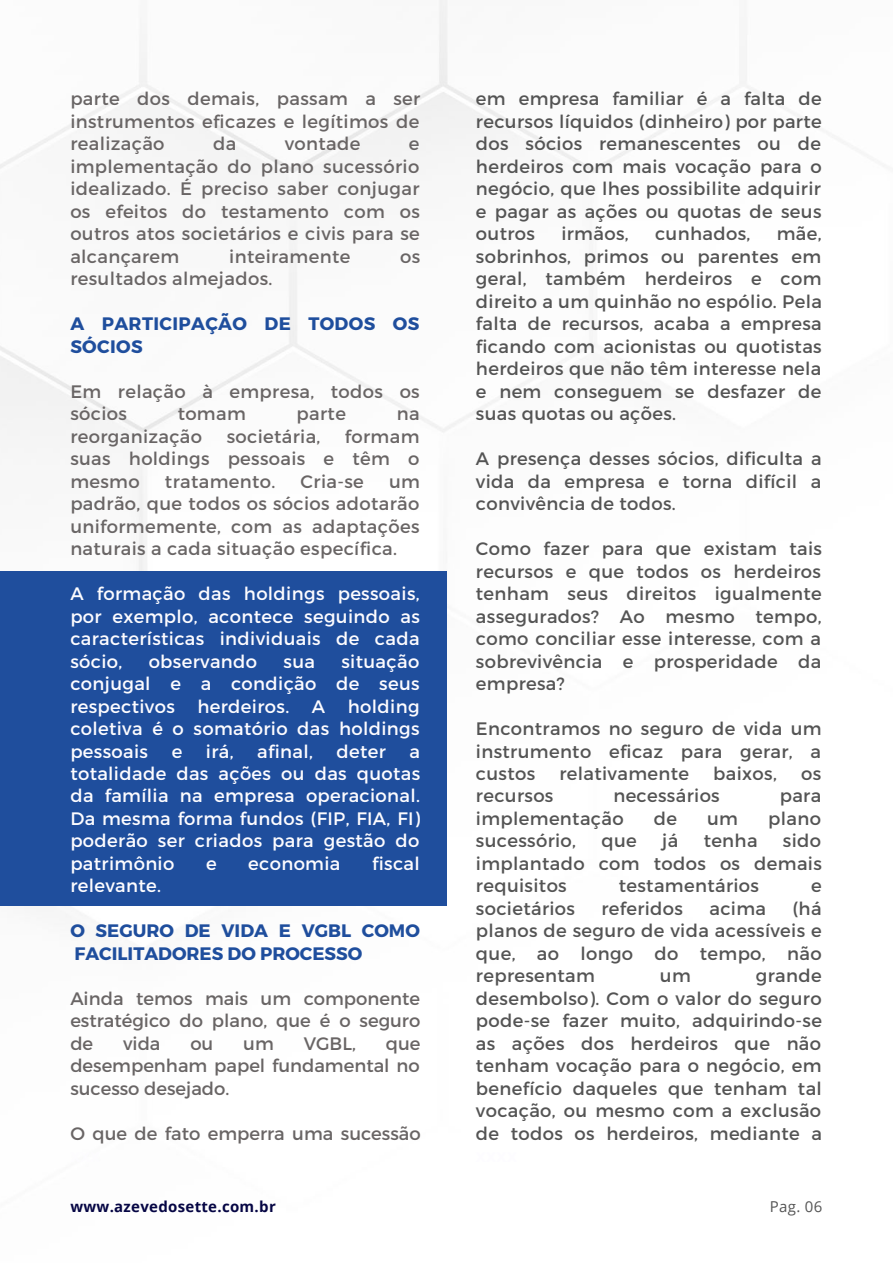
<style>
.page{position:relative;width:893px;height:1264px;background:#fff}
.page>*{position:absolute;margin:0;border:0;box-sizing:border-box;transform-origin:0 0}
.t1{font:18px/22.5px "Montserrat";letter-spacing:.02em;color:#545454;text-align:justify}
.t2{font:18px/22.5px "Montserrat";letter-spacing:.02em;color:#696565;text-align:justify}
.t3{font:18px/22.5px "Montserrat";letter-spacing:.02em;color:#fdfcff;text-align:justify}
.t4{font:700 18px/22.5px "Montserrat";color:#1f4e9d}
.t5{font:700 18px/22.5px "Montserrat";letter-spacing:.02em;color:#1f4e9d}
.t6{font:18px "Montserrat";color:#696565}
.t7{font:700 15px "Open Sans";letter-spacing:.02em;color:#060644}
.t8{font:15px "Open Sans";color:#545454}
</style>
<div class="page">
<img style="left:0;top:0;width:844px;height:923px">
<div style="left:0;top:571px;width:446px;height:335px;background:#1f4e9d"></div>
<p class="t2" style="left:70px;top:87px;width:351px">parte dos demais, passam a ser instrumentos eficazes e legítimos de realização</p>
<p class="t2" style="left:213px;top:132px;width:25px">da</p>
<p class="t2" style="left:285px;top:132px;width:77px">vontade</p>
<p class="t2" style="left:70px;top:132px;width:351px;text-indent:338px">e implementação do plano sucessório idealizado. É preciso saber conjugar os efeitos do testamento com os outros atos societários e civis para se alcançarem</p>
<p class="t2" style="left:229px;top:244px;width:123px">inteiramente</p>
<p class="t2" style="left:400px;top:244px;width:22px">os</p>
<p class="t2" style="left:70px;top:266px;width:203px">resultados almejados.</p>
<p class="t5" style="left:70px;top:311px;width:350px">A PARTICIPAÇÃO DE TODOS OS<br>SÓCIOS</p>
<p class="t2" style="left:70px;top:379px;width:351px">Em relação à empresa, todos os sócios</p>
<p class="t2" style="left:178px;top:401px;width:70px">tomam</p>
<p class="t2" style="left:296px;top:401px;width:51px">parte</p>
<p class="t2" style="left:396px;top:401px;width:24px">na</p>
<p class="t2" style="left:70px;top:424px;width:133px">reorganização</p>
<p class="t2" style="left:227px;top:424px;width:95px">societária,</p>
<p class="t2" style="left:70px;top:424px;width:350px;text-indent:274px">formam suas holdings pessoais e têm o mesmo</p>
<p class="t2" style="left:165px;top:469px;width:112px">tratamento.</p>
<p class="t2" style="left:300px;top:469px;width:65px">Cria-se</p>
<p class="t2" style="left:70px;top:469px;width:351px;text-indent:319px">um padrão, que todos os sócios adotarão uniformemente, com as adaptações naturais a cada situação específica.</p>
<p class="t3" style="left:70px;top:581px;width:351px">A formação das holdings pessoais, por exemplo, acontece seguindo as características individuais de cada sócio,</p>
<p class="t3" style="left:70px;top:649px;width:351px;text-indent:271px">situação conjugal e a condição de seus respectivos</p>
<p class="t3" style="left:149px;top:649px;width:110px">observando</p>
<p class="t3" style="left:283px;top:649px;width:33px">sua</p>
<p class="t3" style="left:70px;top:694px;width:351px;text-indent:277px">holding coletiva é o somatório das holdings pessoais</p>
<p class="t3" style="left:197px;top:694px;width:93px">herdeiros.</p>
<p class="t3" style="left:312px;top:694px;width:15px">A</p>
<p class="t3" style="left:172px;top:739px;width:12px">e</p>
<p class="t3" style="left:206px;top:739px;width:29px">irá,</p>
<p class="t3" style="left:257px;top:739px;width:57px">afinal,</p>
<p class="t3" style="left:336px;top:739px;width:51px">deter</p>
<p class="t3" style="left:70px;top:739px;width:351px;text-indent:339px">a totalidade das ações ou das quotas da família na empresa operacional.<br>Da mesma forma fundos (FIP, FIA, FI) poderão ser criados para gestão do patrimônio</p>
<p class="t3" style="left:206px;top:851px;width:12px">e</p>
<p class="t3" style="left:248px;top:851px;width:94px">economia</p>
<p class="t3" style="left:372px;top:851px;width:49px">fiscal</p>
<p class="t3" style="left:70px;top:873px;width:92px">relevante.</p>
<p class="t4" style="left:70px;top:918px;width:351px">O SEGURO DE VIDA E VGBL COMO<br>FACILITADORES DO PROCESSO</p>
<p class="t2" style="left:70px;top:986px;width:351px">Ainda temos mais um componente estratégico do plano, que é o seguro de</p>
<p class="t2" style="left:123px;top:1031px;width:39px">vida</p>
<p class="t2" style="left:190px;top:1031px;width:25px">ou</p>
<p class="t2" style="left:243px;top:1031px;width:32px">um</p>
<p class="t2" style="left:304px;top:1031px;width:54px">VGBL,</p>
<p class="t2" style="left:70px;top:1031px;width:351px;text-indent:315px">que desempenham papel fundamental no sucesso desejado.</p>
<p class="t6" style="left:70px;top:1121px;width:352px">O que de fato emperra uma sucessão</p>
<p class="t1" style="left:476px;top:87px;width:347px">em empresa familiar é a falta de recursos líquidos (dinheiro) por parte dos sócios remanescentes ou de herdeiros com mais vocação para o negócio, que lhes possibilite adquirir e pagar as ações ou quotas de seus outros</p>
<p class="t1" style="left:476px;top:222px;width:347px;text-indent:301px">mãe, sobrinhos, primos ou parentes em geral, também herdeiros e com direito a um quinhão no espólio. Pela falta de recursos, acaba a empresa ficando com acionistas ou quotistas herdeiros que não têm interesse nela e nem conseguem se desfazer de suas quotas ou ações.</p>
<p class="t1" style="left:476px;top:446px;width:347px">A presença desses sócios, dificulta a vida da empresa e torna difícil a convivência de todos.</p>
<p class="t1" style="left:476px;top:536px;width:347px">Como fazer para que existam tais recursos e que todos os herdeiros tenham seus direitos igualmente assegurados? Ao mesmo tempo, como conciliar esse interesse, com a sobrevivência e prosperidade da empresa?</p>
<p class="t1" style="left:476px;top:716px;width:347px">Encontramos no seguro de vida um instrumento eficaz para gerar, a custos</p>
<p class="t1" style="left:561px;top:222px;width:69px">irmãos,</p>
<p class="t1" style="left:655px;top:222px;width:97px">cunhados,</p>
<p class="t1" style="left:559px;top:761px;width:131px">relativamente</p>
<p class="t1" style="left:713px;top:761px;width:65px">baixos,</p>
<p class="t1" style="left:801px;top:761px;width:22px">os</p>
<p class="t1" style="left:476px;top:784px;width:79px">recursos</p>
<p class="t1" style="left:613px;top:784px;width:108px">necessários</p>
<p class="t1" style="left:779px;top:784px;width:43px">para</p>
<p class="t1" style="left:476px;top:806px;width:149px">implementação</p>
<p class="t1" style="left:653px;top:806px;width:25px">de</p>
<p class="t1" style="left:707px;top:806px;width:32px">um</p>
<p class="t1" style="left:768px;top:806px;width:54px">plano</p>
<p class="t1" style="left:476px;top:828px;width:102px">sucessório,</p>
<p class="t1" style="left:601px;top:828px;width:37px">que</p>
<p class="t1" style="left:662px;top:828px;width:18px">já</p>
<p class="t1" style="left:703px;top:828px;width:55px">tenha</p>
<p class="t1" style="left:476px;top:828px;width:347px;text-indent:307px">sido implantado com todos os demais requisitos</p>
<p class="t1" style="left:618px;top:873px;width:142px">testamentários</p>
<p class="t1" style="left:811px;top:873px;width:12px">e</p>
<p class="t1" style="left:476px;top:896px;width:101px">societários</p>
<p class="t1" style="left:601px;top:896px;width:83px">referidos</p>
<p class="t1" style="left:709px;top:896px;width:58px">acima</p>
<p class="t1" style="left:476px;top:896px;width:347px;text-indent:316px">(há planos de seguro de vida acessíveis e que, ao longo do tempo, não representam</p>
<p class="t1" style="left:476px;top:963px;width:347px;text-indent:280px">grande desembolso). Com o valor do seguro pode-se fazer muito, adquirindo-se as ações dos herdeiros que não tenham vocação para o negócio, em benefício daqueles que tenham tal vocação, ou mesmo com a exclusão de todos os herdeiros, mediante a</p>
<p class="t1" style="left:660px;top:963px;width:32px">um</p>
<p class="t7" style="left:70px;top:1195px;width:207px">www.azevedosette.com.br</p>
<p class="t8" style="left:769px;top:1195px;width:54px">Pag. 06</p>
</div>
